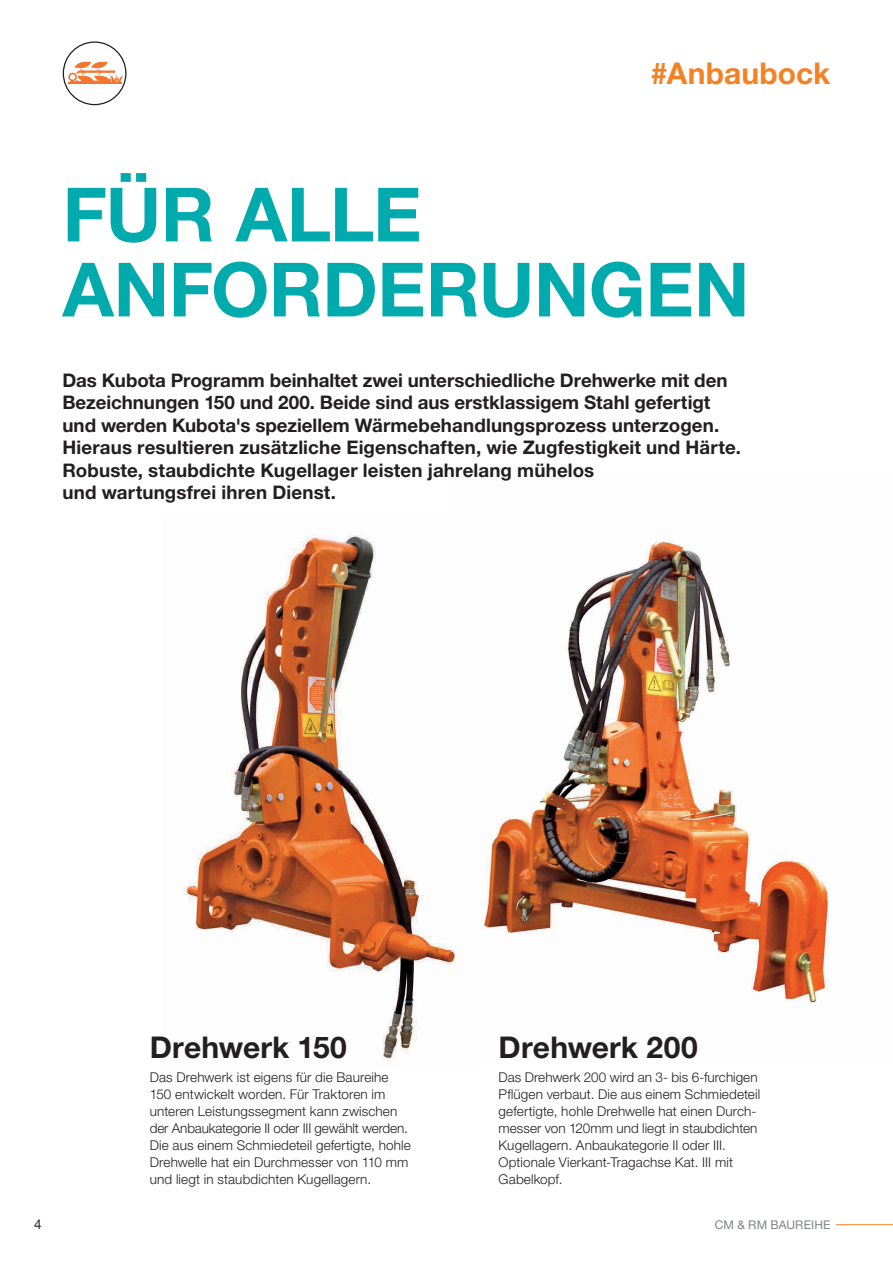
<style>
.page{position:relative;width:893px;height:1263px;background:#fff}
.page>*{position:absolute;margin:0;border:0;box-sizing:border-box;transform-origin:0 0}
.t1{font:700 75px/75px "Helvetica Neue LT Std";letter-spacing:-.01em;color:#00aaad}
.t2{font:700 30px "Helvetica Neue LT Std";letter-spacing:.005em;color:#231f20}
.t3{font:700 30px "Helvetica Neue LT Std";color:#f58125}
.t4{font:700 18.75px/22.5px "Helvetica Neue LT Std";letter-spacing:.005em;color:#231f20}
.t5{font:300 13.5px/16.8px "Helvetica Neue LT Std";letter-spacing:.01em;color:#231f20}
.t6{font:13.5px "Helvetica Neue LT Std";color:#231f20}
.t7{font:12px "Helvetica Neue LT Std";letter-spacing:.01em;color:#808285}
</style>
<div class="page">
<hr style="left:836px;top:1224px;width:57px;height:1px;background:#f58125">
<img style="left:181px;top:535px;width:274px;height:526px">
<img style="left:482px;top:539px;width:347px;height:467px">
<svg style="left:63px;top:41px;width:63px;height:64px"></svg>
<h2 class="t3" style="left:651px;top:55px;width:181px">#Anbaubock</h2>
<h1 class="t1" style="left:63px;top:175px;width:688px">FÜR ALLE<br>ANFORDERUNGEN</h1>
<p class="t4" style="left:63px;top:368px;width:680px">Das Kubota Programm beinhaltet zwei unterschiedliche Drehwerke mit den Bezeichnungen 150 und 200. Beide sind aus erstklassigem Stahl gefertigt und werden Kubota's speziellem Wärmebehandlungsprozess unterzogen.<br>Hieraus resultieren zusätzliche Eigenschaften, wie Zugfestigkeit und Härte.<br>Robuste, staubdichte Kugellager leisten jahrelang mühelos<br>und wartungsfrei ihren Dienst.</p>
<h2 class="t2" style="left:150px;top:1028px;width:199px">Drehwerk 150</h2>
<p class="t5" style="left:150px;top:1069px;width:263px">Das Drehwerk ist eigens für die Baureihe 150 entwickelt worden. Für Traktoren im unteren Leistungssegment kann zwischen der Anbaukategorie II oder III gewählt werden.<br>Die aus einem Schmiedeteil gefertigte, hohle Drehwelle hat ein Durchmesser von 110 mm und liegt in staubdichten Kugellagern.</p>
<h2 class="t2" style="left:499px;top:1028px;width:201px">Drehwerk 200</h2>
<p class="t5" style="left:499px;top:1069px;width:263px">Das Drehwerk 200 wird an 3- bis 6-furchigen Pflügen verbaut. Die aus einem Schmiedeteil gefertigte, hohle Drehwelle hat einen Durch&shy;messer von 120mm und liegt in staubdichten Kugellagern. Anbaukategorie II oder III.<br>Optionale Vierkant-Tragachse Kat. III mit Gabelkopf.</p>
<p class="t6" style="left:34px;top:1216px;width:9px">4</p>
<p class="t7" style="left:715px;top:1217px;width:117px">CM &amp; RM BAUREIHE</p>
</div>
